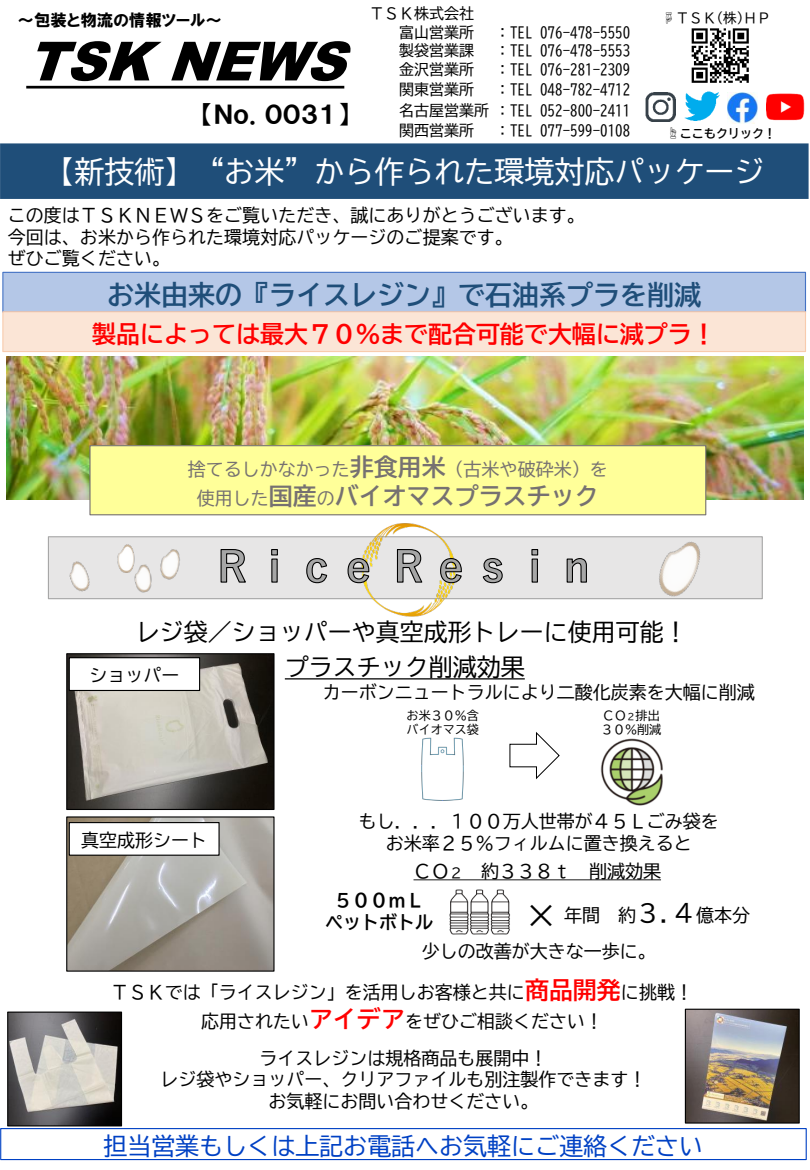
<style>
.page{position:relative;width:810px;height:1170px;background:#fff}
.page>*{position:absolute;margin:0;border:0;box-sizing:border-box;transform-origin:0 0}
.t1{font:italic 900 54px "Arial";color:#000}
.t2{font:36px "BIZ UD Gothic";color:#000}
.t3{font:30px "BIZ UD Gothic";color:#fff}
.t4{font:27px "BIZ UD Gothic Bold";color:#1f4e79}
.t5{font:24px "BIZ UD Gothic";color:#000}
.t6{font:24px "BIZ UD Gothic Bold";color:#f00}
.t7{font:24px "BIZ UD Gothic";color:#0041c4}
.t8{font:24px "BIZ UD Gothic Bold";color:#767171}
.t9{font:24px "HGP Soei Kakugothic UB";color:#000}
.t10{font:18px/21.6px "BIZ UD Gothic";color:#000;text-align:center}
.t11{font:18px "BIZ UD Gothic";color:#767171}
.t12{font:18px/21.6px "BIZ UD Gothic Bold";color:#000;text-align:center}
.t13{font:16.5px "HGP Soei Kakugothic UB";color:#000}
.t14{font:15px/18.6px "BIZ UD Gothic";letter-spacing:.005em;color:#000;text-align:justify}
.t15{font:13.5px "BIZ UD Gothic";color:#000}
.t16{font:12px/14.4px "BIZ UD Gothic";color:#000}
.t17{font:12px "BIZ UD Gothic Bold";color:#000}
.s1{font-size:13.5px}
.s2{font-family:"BIZ UD Gothic Bold";font-size:24px}
.s3{font-family:"BIZ UD Gothic";font-size:18px}
.s4{font-size:9px}
.s5{font-size:24px}
.s6{font-family:"BIZ UD Gothic Bold";font-size:24px;color:#f00}
</style>
<div class="page">
<img style="left:7px;top:356px;width:796px;height:143px">
<img style="left:691px;top:28px;width:58px;height:55px">
<svg style="left:26px;top:86px;width:318px;height:3px"></svg>
<div style="left:3px;top:272px;width:803px;height:40px;background:#b4c7e7"></div>
<div style="left:2px;top:272px;width:804px;height:41px;border:1px solid #4472c4"></div>
<div style="left:0;top:143px;width:809px;height:57px;background:#1f4e79"></div>
<hr style="left:0;top:142px;width:1px;height:58px;background:#fff">
<hr style="left:0;top:199px;width:810px;height:1px;background:#fff">
<img style="left:684px;top:92px;width:36px;height:29px">
<img style="left:645px;top:92px;width:30px;height:30px">
<img style="left:766px;top:93px;width:39px;height:28px">
<div style="left:3px;top:312px;width:803px;height:40px;background:#fbe5d6"></div>
<div style="left:2px;top:311px;width:804px;height:41px;border:1px solid #f8cbad"></div>
<img style="left:728px;top:93px;width:29px;height:30px">
<div style="left:0;top:1128px;width:807px;height:32px;border:1px solid #0041c4"></div>
<img style="left:68px;top:655px;width:205px;height:153px">
<div style="left:66px;top:653px;width:209px;height:157px;border:1px solid #000"></div>
<img style="left:68px;top:818px;width:205px;height:152px">
<div style="left:69px;top:658px;width:131px;height:32px;background:#fff"></div>
<div style="left:69px;top:657px;width:131px;height:34px;border:1px solid #000"></div>
<div style="left:69px;top:823px;width:150px;height:32px;background:#fff"></div>
<div style="left:69px;top:822px;width:151px;height:34px;border:1px solid #000"></div>
<div style="left:90px;top:446px;width:616px;height:69px;background:#ff9"></div>
<div style="left:89px;top:445px;width:617px;height:70px;border:1px solid #767171"></div>
<img style="left:687px;top:1011px;width:111px;height:111px">
<div style="left:685px;top:1009px;width:115px;height:115px;border:1px solid #000"></div>
<img style="left:9px;top:1014px;width:111px;height:110px">
<div style="left:7px;top:1012px;width:115px;height:114px;border:1px solid #000"></div>
<svg style="left:285px;top:678px;width:240px;height:2px"></svg>
<img style="left:421px;top:737px;width:43px;height:64px">
<svg style="left:509px;top:732px;width:51px;height:48px"></svg>
<img style="left:600px;top:738px;width:63px;height:67px">
<img style="left:449px;top:889px;width:61px;height:46px">
<div style="left:48px;top:537px;width:714px;height:62px;background:#e7e6e6"></div>
<div style="left:48px;top:536px;width:715px;height:63px;border:1px solid #a6a6a6"></div>
<img style="left:360px;top:523px;width:97px;height:94px">
<svg style="left:220px;top:548px;width:150px;height:36px"></svg>
<svg style="left:396px;top:548px;width:191px;height:36px"></svg>
<img style="left:134px;top:564px;width:18px;height:29px">
<img style="left:160px;top:549px;width:20px;height:31px">
<img style="left:117px;top:545px;width:24px;height:28px">
<img style="left:69px;top:561px;width:21px;height:31px">
<img style="left:639px;top:536px;width:80px;height:64px">
<svg style="left:414px;top:879px;width:247px;height:1px"></svg>
<p class="t13" style="left:18px;top:12px;width:206px">～包装と物流の情報ツール～</p>
<h1 class="t1" style="left:26px;top:22px;width:344px">TSK NEWS</h1>
<h3 class="t9" style="left:202px;top:102px;width:148px">【Ｎｏ．００３１】</h3>
<p class="t14" style="left:399px;top:4px;width:76px;text-indent:-30px">ＴＳＫ株式会社富山営業所製袋営業課</p>
<p class="t14" style="left:495px;top:23px;width:137px;line-height:18px">：TEL 076-478-5550：TEL 076-478-5553</p>
<p class="t14" style="left:399px;top:60px;width:76px">金沢営業所</p>
<p class="t14" style="left:495px;top:60px;width:137px">：TEL 076-281-2309</p>
<p class="t14" style="left:399px;top:80px;width:76px">関東営業所</p>
<p class="t14" style="left:399px;top:80px;width:232px;line-height:20.2px;text-indent:96px">：TEL 048-782-4712名古屋営業所：TEL 052-800-2411関西営業所</p>
<p class="t14" style="left:495px;top:121px;width:137px">：TEL 077-599-0108</p>
<p class="t15" style="left:662px;top:11px;width:110px">☟ＴＳＫ(株)ＨＰ</p>
<p class="t17" style="left:666px;top:127px;width:111px"><span class="s1">☝</span>ここもクリック！</p>
<h3 class="t3" style="left:44px;top:157px;width:722px">【新技術】“お米”から作られた環境対応パッケージ</h3>
<p class="t10" style="left:8px;top:204px;width:579px;text-align:left">この度はＴＳＫＮＥＷＳをご覧いただき、誠にありがとうございます。今回は、お米から作られた環境対応パッケージのご提案です。<br>ぜひご覧ください。</p>
<h3 class="t4" style="left:107px;top:281px;width:596px">お米由来の『ライスレジン』で石油系プラを削減</h3>
<h3 class="t6" style="left:92px;top:322px;width:625px">製品によっては最大７０％まで配合可能で大幅に減プラ！</h3>
<p class="t11" style="left:188px;top:461px;width:421px">捨てるしかなかった<span class="s2">非食用米</span>（古米や破砕米）を</p>
<h3 class="t8" style="left:197px;top:484px;width:403px"><span class="s3">使用した</span>国産<span class="s3">の</span>バイオマスプラスチック</h3>
<h3 class="t5" style="left:136px;top:620px;width:553px">レジ袋／ショッパーや真空成形トレーに使用可能！</h3>
<p class="t10" style="left:89px;top:665px;width:91px">ショッパー</p>
<h3 class="t5" style="left:285px;top:655px;width:241px">プラスチック削減効果</h3>
<p class="t10" style="left:323px;top:681px;width:434px">カーボンニュートラルにより二酸化炭素を大幅に削減</p>
<p class="t10" style="left:81px;top:829px;width:127px">真空成形シート</p>
<p class="t16" style="left:407px;top:708px;width:74px">お米３０％含バイオマス袋</p>
<p class="t16" style="left:601px;top:708px;width:62px">ＣＯ<span class="s4">２</span>排出<br>３０％削減</p>
<p class="t10" style="left:359px;top:811px;width:361px">もし．．．１００万人世帯が４５Ｌごみ袋をお米率２５％フィルムに置き換えると</p>
<p class="t10" style="left:414px;top:860px;width:249px">ＣＯ<span class="s1">２</span> 約３３８ｔ 削減効果</p>
<p class="t12" style="left:325px;top:889px;width:109px">５００ｍＬペットボトル</p>
<h2 class="t2" style="left:523px;top:897px;width:37px">×</h2>
<p class="t10" style="left:564px;top:904px;width:188px">年間 約<span class="s5">３.４</span>億本分</p>
<p class="t10" style="left:422px;top:940px;width:235px">少しの改善が大きな一歩に。</p>
<p class="t10" style="left:111px;top:978px;width:584px;line-height:28.8px">ＴＳＫでは「ライスレジン」を活用しお客様と共に<span class="s6">商品開発</span>に挑戦！応用されたい<span class="s6">アイデア</span>をぜひご相談ください！</p>
<p class="t10" style="left:160px;top:1047px;width:487px">ライスレジンは規格商品も展開中！<br>レジ袋やショッパー、クリアファイルも別注製作できます！お気軽にお問い合わせください。</p>
<h3 class="t7" style="left:104px;top:1134px;width:601px">担当営業もしくは上記お電話へお気軽にご連絡ください</h3>
</div>
